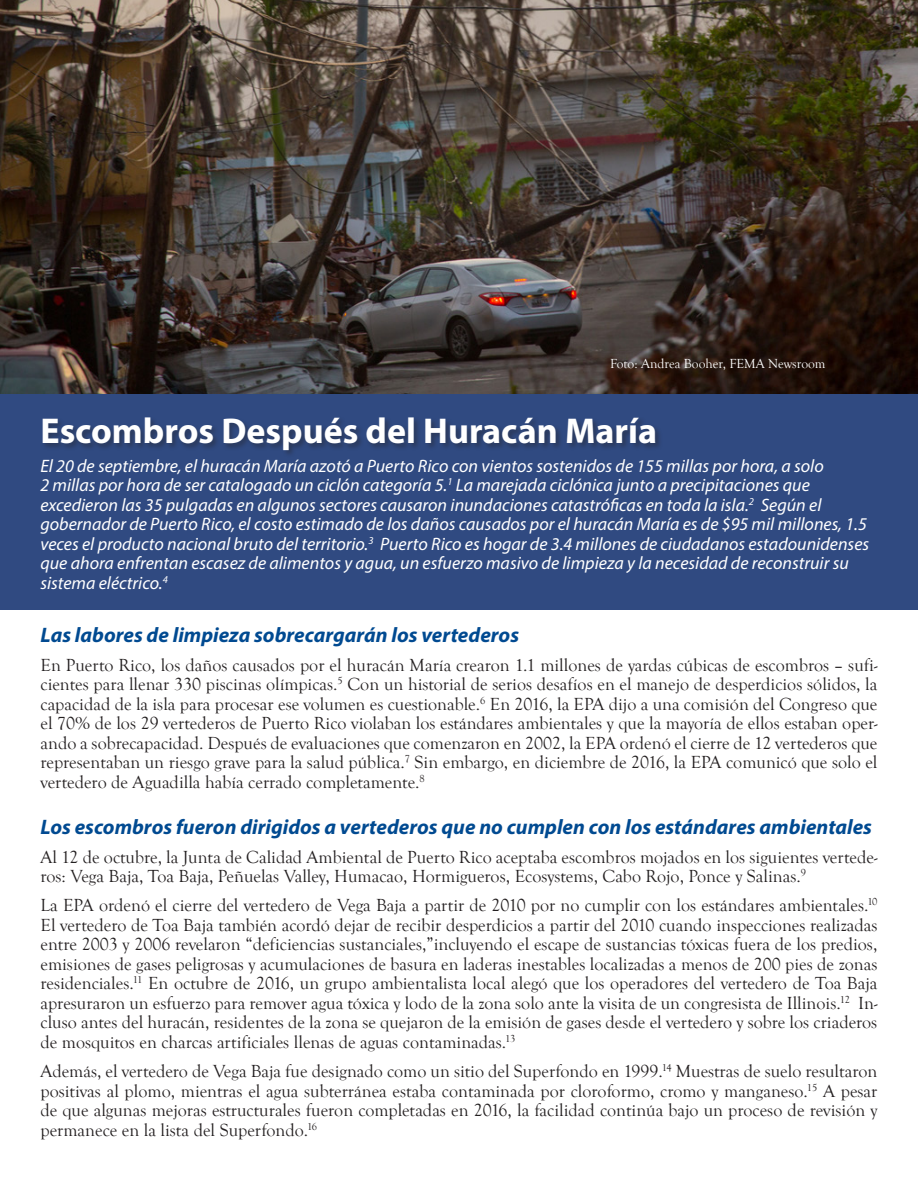
<style>
.page{position:relative;width:918px;height:1188px;background:#fff}
.page>*{position:absolute;margin:0;border:0;box-sizing:border-box;transform-origin:0 0}
.Subheadline{font:700 36px "Myriad Pro";color:#fff}
.Body{font:italic 700 21px "Myriad Pro";color:#014a91}
.Body-2{font:18px/19.5px "Goudy Old Style T";color:#231f20;text-align:justify}
.Teaser_content{font:italic 18px/19.5px "Myriad Pro";color:#fff}
.t1{font:13.5px "Goudy Old Style T";color:#fff}
</style>
<div class="page">
<div style="left:0;top:394px;width:918px;height:216px;background:#304a81"></div>
<div style="left:42px;top:416px;width:621px;height:41px;background:#231f20;opacity:.4"></div>
<img style="left:0;top:0;width:918px;height:394px">
<p class="t1" style="left:610px;top:356px;width:217px">Foto: Andrea Booher, FEMA Newsroom</p>
<p class="Subheadline" style="left:40px;top:407px;width:618px">Escombros Después del Huracán María</p>
<p class="Teaser_content" style="left:40px;top:455px;width:830px">El 20 de septiembre, el huracán María azotó a Puerto Rico con vientos sostenidos de 155 millas por hora, a solo<br>2 millas por hora de ser catalogado un ciclón categoría 5.<sup>1</sup> La marejada ciclónica junto a precipitaciones que excedieron las 35 pulgadas en algunos sectores causaron inundaciones catastróficas en toda la isla.<sup>2</sup> Según el gobernador de Puerto Rico, el costo estimado de los daños causados por el huracán María es de $95 mil millones, 1.5 veces el producto nacional bruto del territorio.<sup>3</sup> Puerto Rico es hogar de 3.4 millones de ciudadanos estadounidenses que ahora enfrentan escasez de alimentos y agua, un esfuerzo masivo de limpieza y la necesidad de reconstruir su sistema eléctrico.<sup>4</sup></p>
<p class="Body" style="left:40px;top:621px;width:480px">Las labores de limpieza sobrecargarán los vertederos</p>
<p class="Body-2" style="left:40px;top:656px;width:839px">En Puerto Rico, los daños causados por el huracán María crearon 1.1 millones de yardas cúbicas de escombros – sufi&shy;cientes para llenar 330 piscinas olímpicas.<sup>5</sup> Con un historial de serios desafíos en el manejo de desperdicios sólidos, la capacidad de la isla para procesar ese volumen es cuestionable.<sup>6</sup> En 2016, la EPA dijo a una comisión del Congreso que el 70% de los 29 vertederos de Puerto Rico violaban los estándares ambientales y que la mayoría de ellos estaban oper&shy;ando a sobrecapacidad. Después de evaluaciones que comenzaron en 2002, la EPA ordenó el cierre de 12 vertederos que representaban un riesgo grave para la salud pública.<sup>7</sup> Sin embargo, en diciembre de 2016, la EPA comunicó que solo el vertedero de Aguadilla había cerrado completamente.<sup>8</sup></p>
<p class="Body" style="left:40px;top:813px;width:833px">Los escombros fueron dirigidos a vertederos que no cumplen con los estándares ambientales</p>
<p class="Body-2" style="left:40px;top:847px;width:839px">Al 12 de octubre, la Junta de Calidad Ambiental de Puerto Rico aceptaba escombros mojados en los siguientes vertede&shy;ros: Vega Baja, Toa Baja, Peñuelas Valley, Humacao, Hormigueros, Ecosystems, Cabo Rojo, Ponce y Salinas.<sup>9</sup></p>
<p class="Body-2" style="left:40px;top:896px;width:839px">La EPA ordenó el cierre del vertedero de Vega Baja a partir de 2010 por no cumplir con los estándares ambientales.<sup>10<br></sup>El vertedero de Toa Baja también acordó dejar de recibir desperdicios a partir del 2010 cuando inspecciones realizadas entre 2003 y 2006 revelaron “deficiencias sustanciales,”incluyendo el escape de sustancias tóxicas fuera de los predios, emisiones de gases peligrosas y acumulaciones de basura en laderas inestables localizadas a menos de 200 pies de zonas residenciales.<sup>11</sup> En octubre de 2016, un grupo ambientalista local alegó que los operadores del vertedero de Toa Baja apresuraron un esfuerzo para remover agua tóxica y lodo de la zona solo ante la visita de un congresista de Illinois.<sup>12</sup> In&shy;cluso antes del huracán, residentes de la zona se quejaron de la emisión de gases desde el vertedero y sobre los criaderos de mosquitos en charcas artificiales llenas de aguas contaminadas.<sup>13</sup></p>
<p class="Body-2" style="left:40px;top:1062px;width:838px">Además, el vertedero de Vega Baja fue designado como un sitio del Superfondo en 1999.<sup>14</sup> Muestras de suelo resultaron positivas al plomo, mientras el agua subterránea estaba contaminada por cloroformo, cromo y manganeso.<sup>15</sup> A pesar de que algunas mejoras estructurales fueron completadas en 2016, la facilidad continúa bajo un proceso de revisión y permanece en la lista del Superfondo.<sup>16</sup></p>
</div>
